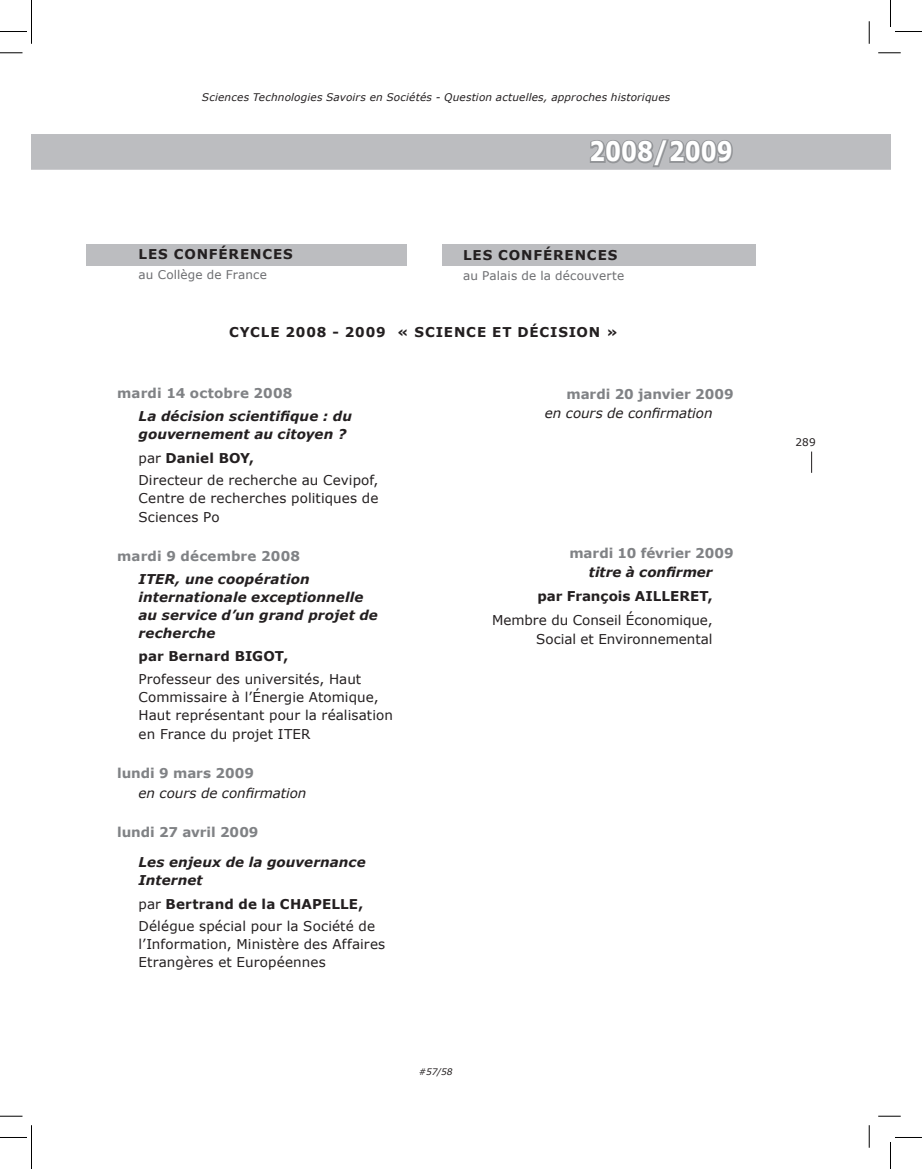
<style>
.page{position:relative;width:922px;height:1169px;background:#fff}
.page>*{position:absolute;margin:0;border:0;box-sizing:border-box;transform-origin:0 0}
.t1{font:700 27px "Verdana";color:#fff;scale:.83 1}
.date{font:13.5px/18px "Verdana";letter-spacing:.005em;color:#231f20}
.date-2{font:italic 700 13.5px/18px "Verdana";letter-spacing:.005em;color:#231f20}
.date-3{font:700 13.5px "Verdana";letter-spacing:.005em;color:#808285}
.date-4{font:700 13.5px "Verdana";letter-spacing:.015em;color:#231f20}
.date-5{font:italic 13.5px "Verdana";letter-spacing:-.005em;color:#231f20}
.titresConfs{font:700 13.5px "Verdana";letter-spacing:.06em;color:#231f20}
.t2{font:12px "Verdana";letter-spacing:.01em;color:#6c6d70}
.t3{font:italic 10.5px "Verdana";letter-spacing:.015em;color:#231f20}
.t4{font:10.5px "Verdana";color:#231f20}
.t5{font:italic 9px "Verdana";color:#231f20}
.s1{font-weight:400}
</style>
<div class="page">
<svg style="left:811px;top:451px;width:1px;height:22px"></svg>
<div style="left:442px;top:244px;width:313px;height:21px;background:#bcbdc0"></div>
<div style="left:86px;top:244px;width:321px;height:21px;background:#bcbdc0"></div>
<svg style="left:32px;top:134px;width:858px;height:36px;background:#b9babd"></svg>
<svg style="left:0;top:53px;width:22px;height:1px"></svg>
<svg style="left:878px;top:53px;width:23px;height:1px"></svg>
<svg style="left:0;top:1115px;width:22px;height:1px"></svg>
<svg style="left:878px;top:1115px;width:23px;height:1px"></svg>
<svg style="left:869px;top:21px;width:1px;height:23px"></svg>
<svg style="left:869px;top:1125px;width:1px;height:22px"></svg>
<svg style="left:0;top:0;width:32px;height:44px"></svg>
<svg style="left:0;top:1125px;width:32px;height:44px"></svg>
<svg style="left:890px;top:0;width:32px;height:32px"></svg>
<svg style="left:890px;top:1137px;width:32px;height:32px"></svg>
<p class="t3" style="left:202px;top:91px;width:470px">Sciences Technologies Savoirs en Sociétés - Question actuelles, approches historiques</p>
<p class="date-4" style="left:139px;top:245px;width:11px">les</p>
<p class="date-4" style="left:174px;top:245px;width:100px">confÉrences</p>
<p class="t2" style="left:139px;top:266px;width:130px">au Collège de France</p>
<p class="t1" style="left:589px;top:134px;width:174px">2008/2009</p>
<p class="date-4" style="left:463px;top:247px;width:11px">les</p>
<p class="date-4" style="left:498px;top:247px;width:100px">confÉrences</p>
<p class="t2" style="left:463px;top:268px;width:162px">au Palais de la découverte</p>
<p class="titresConfs" style="left:229px;top:324px;width:22px">Cycle</p>
<p class="titresConfs" style="left:285px;top:324px;width:243px">2008 - 2009 « science et déc</p>
<p class="titresConfs" style="left:550px;top:324px;width:69px">ision »</p>
<p class="date-3" style="left:117px;top:385px;width:177px">mardi 14 octobre 2008</p>
<p class="date-2" style="left:139px;top:406px;width:215px">La décision scientifique : du gouvernement au citoyen ?</p>
<p class="date-4" style="left:139px;top:449px;width:117px"><span class="s1">par</span> Daniel BOY,</p>
<p class="date" style="left:139px;top:470px;width:241px">Directeur de recherche au Cevipof,<br>Centre de recherches politiques de</p>
<p class="date" style="left:139px;top:508px;width:83px">Sciences Po</p>
<p class="date-3" style="left:117px;top:548px;width:184px">mardi 9 décembre 2008</p>
<p class="date-2" style="left:139px;top:569px;width:241px">ITER, une coopération internationale exceptionnelle au service d’un grand projet de recherche</p>
<p class="date-4" style="left:139px;top:648px;width:151px">par Bernard BIGOT,</p>
<p class="date" style="left:139px;top:669px;width:256px">Professeur des universités, Haut<br>Commissaire à l’Énergie Atomique,<br>Haut représentant pour la réalisation</p>
<p class="date" style="left:139px;top:724px;width:174px">en France du projet ITER</p>
<p class="date-3" style="left:117px;top:764px;width:138px">lundi 9 mars 2009</p>
<p class="date-5" style="left:139px;top:784px;width:169px">en cours de confirmation</p>
<p class="date-3" style="left:117px;top:823px;width:143px">lundi 27 avril 2009</p>
<p class="date-2" style="left:139px;top:853px;width:229px">Les enjeux de la gouvernance<br>Internet</p>
<p class="date-4" style="left:139px;top:895px;width:226px"><span class="s1">par</span> Bertrand de la CHAPELLE,</p>
<p class="date" style="left:139px;top:917px;width:248px">Délégue spécial pour la Société de l’Information, Ministère des Affaires<br>Etrangères et Européennes</p>
<p class="t5" style="left:419px;top:1066px;width:35px">#57/58</p>
<p class="date-3" style="left:566px;top:385px;width:169px">mardi 20 janvier 2009</p>
<p class="date-5" style="left:545px;top:404px;width:169px">en cours de confirmation</p>
<p class="date-3" style="left:569px;top:544px;width:166px">mardi 10 février 2009</p>
<p class="date-2" style="left:589px;top:563px;width:125px">titre à confirmer</p>
<p class="date-4" style="left:537px;top:587px;width:177px">par François AI LLERET,</p>
<p class="date" style="left:492px;top:610px;width:222px">Membre du Conseil Économique,</p>
<p class="date" style="left:536px;top:630px;width:178px">Social et Environnemental</p>
<p class="t4" style="left:795px;top:435px;width:22px">289</p>
</div>
